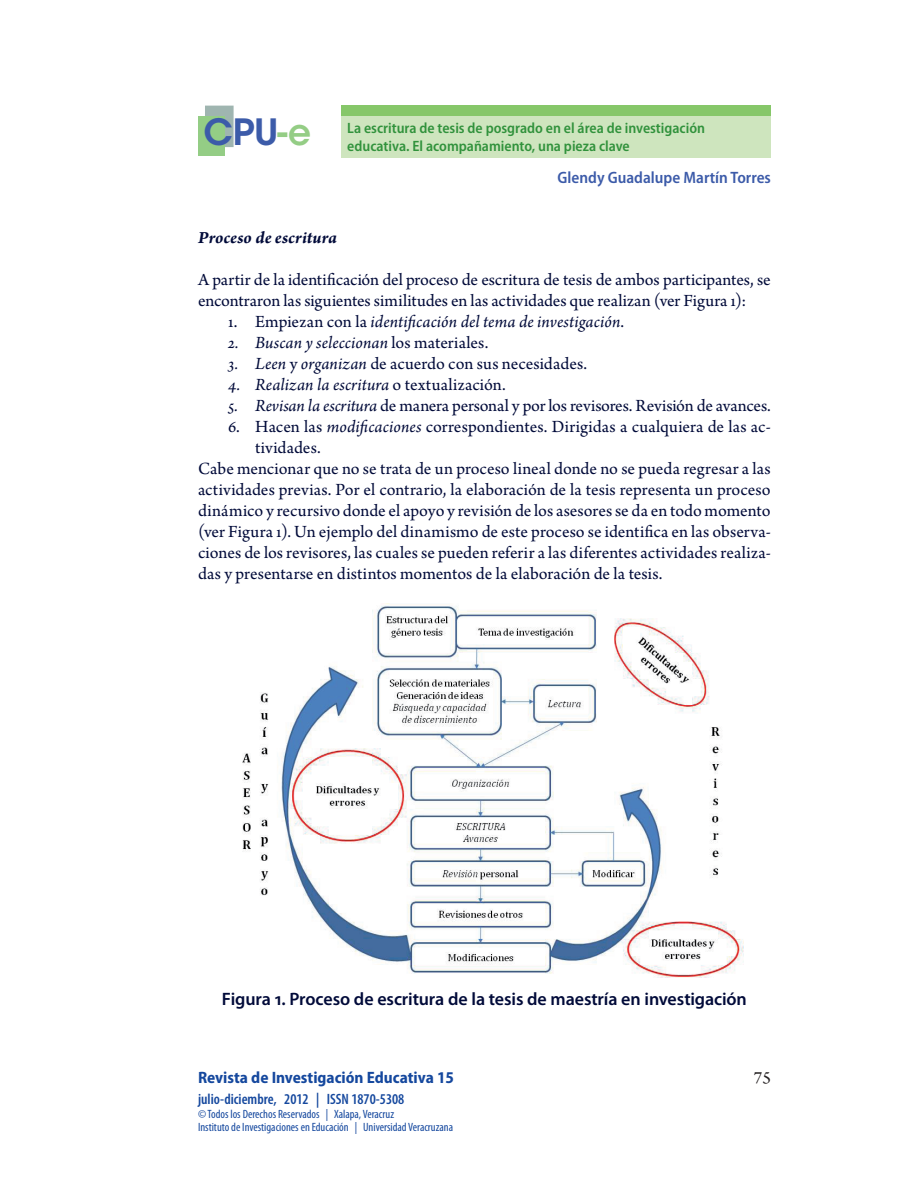
<style>
.page{position:relative;width:918px;height:1188px;background:#fff}
.page>*{position:absolute;margin:0;border:0;box-sizing:border-box;transform-origin:0 0}
.t1{font:600 36px "ITC Avant Garde Std";color:#3c5ba9}
.t2{font:18px/21px "Arno Pro";color:#000a39}
.t3{font:italic 18px "Arno Pro";letter-spacing:.01em;color:#000a39}
.t4{font:600 18px "Myriad Pro";letter-spacing:-.005em;color:#000a39}
.t5{font:italic 700 18px "Arno Pro";letter-spacing:.005em;color:#000a39}
.t6{font:18px "Arno Pro";color:#231f20}
.t7{font:700 semi-condensed 16.5px "Myriad Pro";color:#15489e}
.t8{font:600 semi-condensed 16.5px "Myriad Pro";color:#3c5ba9}
.t9{font:600 semi-condensed 15px/18px "Myriad Pro";color:#31923c}
.t10{font:600 condensed 15px "Myriad Pro";color:#15489e}
.t11{font:condensed 12px/13.5px "Myriad Pro";color:#15489e}
.s1{color:#94cd85}
.s2{font-style:normal}
.s3{font-style:italic}
</style>
<div class="page">
<div style="left:205px;top:106px;width:29px;height:41px;background:#9fb5b0;border:2px solid #9fb5b0"></div>
<div style="left:198px;top:116px;width:27px;height:40px;background:#94cd85"></div>
<div style="left:341px;top:116px;width:430px;height:41px;background:#cee5be"></div>
<div style="left:341px;top:106px;width:430px;height:10px;background:#86c769"></div>
<img style="left:242px;top:604px;width:502px;height:374px">
<h1 class="t1" style="left:203px;top:109px;width:109px">CPU<span class="s1">-e</span></h1>
<p class="t9" style="left:347px;top:120px;width:359px">La escritura de tesis de posgrado en el área de investigación educativa. El acompañamiento, una pieza clave</p>
<p class="t8" style="left:558px;top:168px;width:215px">Glendy Guadalupe Martín Torres</p>
<p class="t5" style="left:198px;top:227px;width:140px">Proceso de escritura</p>
<p class="t2" style="left:198px;top:270px;width:574px">A partir de la identificación del proceso de escritura de tesis de ambos participantes, se encontraron las siguientes similitudes en las actividades que realizan (ver Figura 1):</p>
<p class="t3" style="left:228px;top:311px;width:398px"><span class="s2">1. Empiezan con la</span> identificación del tema de investigación<span class="s2">.</span></p>
<p class="t3" style="left:228px;top:332px;width:262px">2. Buscan y seleccionan <span class="s2">los materiales.</span></p>
<p class="t2" style="left:228px;top:354px;width:361px"><span class="s3">3. Leen</span> y <span class="s3">organizan</span> de acuerdo con sus necesidades.</p>
<p class="t3" style="left:228px;top:374px;width:279px">4. Realizan la escritura <span class="s2">o textualización.</span></p>
<p class="t2" style="left:228px;top:396px;width:544px"><span class="s3">5. Revisan la escritura</span> de manera personal y por los revisores. Revisión de avances.</p>
<p class="t2" style="left:228px;top:417px;width:544px">6. Hacen las <span class="s3">modificaciones</span> correspondientes. Dirigidas a cualquiera de las ac-</p>
<p class="t2" style="left:255px;top:438px;width:67px">tividades.</p>
<p class="t2" style="left:198px;top:459px;width:574px">Cabe mencionar que no se trata de un proceso lineal donde no se pueda regresar a las</p>
<p class="t2" style="left:198px;top:480px;width:574px">actividades previas. Por el contrario, la elaboración de la tesis representa un proceso</p>
<p class="t2" style="left:198px;top:501px;width:574px">dinámico y recursivo donde el apoyo y revisión de los asesores se da en todo momento</p>
<p class="t2" style="left:198px;top:522px;width:574px">(ver Figura 1). Un ejemplo del dinamismo de este proceso se identifica en las observa-</p>
<p class="t2" style="left:198px;top:543px;width:574px">ciones de los revisores, las cuales se pueden referir a las diferentes actividades realiza-</p>
<p class="t2" style="left:198px;top:564px;width:466px">das y presentarse en distintos momentos de la elaboración de la tesis.</p>
<p class="t4" style="left:222px;top:987px;width:526px">Figura 1. Proceso de escritura de la tesis de maestría en investigación</p>
<p class="t7" style="left:198px;top:1069px;width:258px">Revista de Investigación Educativa 15</p>
<p class="t10" style="left:198px;top:1091px;width:208px">julio-diciembre, 2012 | ISSN 1870-5308</p>
<p class="t11" style="left:198px;top:1107px;width:257px">© Todos los Derechos Reservados | Xalapa, Veracruz<br>Instituto de Investigaciones en Educación | Universidad Veracruzana</p>
<p class="t6" style="left:754px;top:1068px;width:19px">75</p>
</div>
